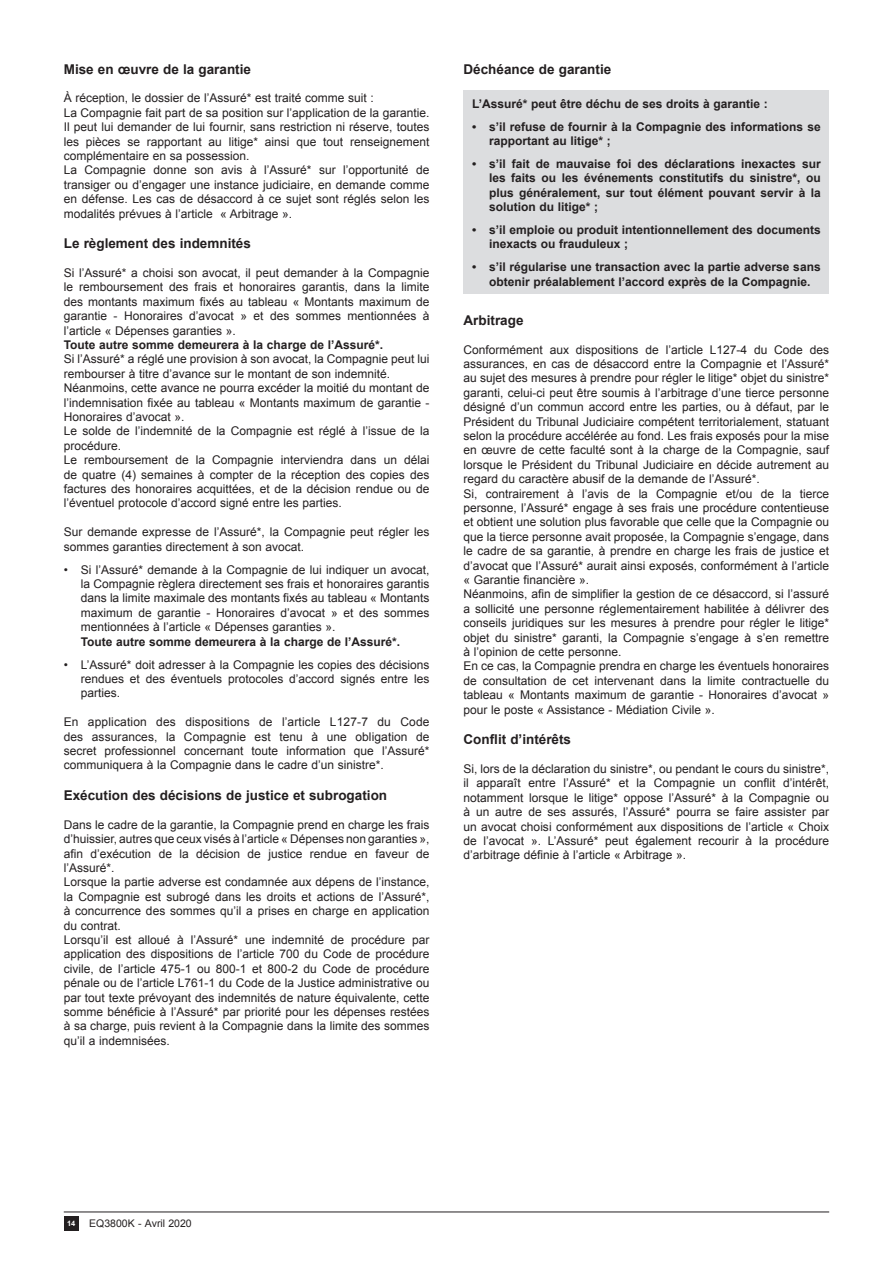
<style>
.page{position:relative;width:893px;height:1263px;background:#fff}
.page>*{position:absolute;margin:0;border:0;box-sizing:border-box;transform-origin:0 0}
.t1{font:700 13.5px "Arial";color:#231f20}
.t2{font:12px/14.4px "Arial";color:#231f20;text-align:justify}
.t3{font:700 12px/14.4px "Arial";color:#231f20}
.t4{font:10.5px "Arial";color:#231f20}
.t5{font:700 7.5px "Arial";color:#fff}
</style>
<div class="page">
<hr style="left:64px;top:1211px;width:765px;height:1px;background:#231f20">
<div style="left:64px;top:1216px;width:15px;height:15px;background:#231f20"></div>
<div style="left:463px;top:90px;width:366px;height:204px;background:#dcdddf"></div>
<p class="t1" style="left:64px;top:60px;width:189px">Mise en œuvre de la garantie</p>
<p class="t2" style="left:64px;top:91px;width:312px">À réception, le dossier de l’Assuré* est traité comme suit :</p>
<p class="t2" style="left:64px;top:106px;width:367px">La Compagnie fait part de sa position sur l’application de la garantie.<br>Il peut lui demander de lui fournir, sans restriction ni réserve, toutes les pièces se rapportant au litige* ainsi que tout renseignement complémentaire en sa possession.</p>
<p class="t2" style="left:64px;top:163px;width:367px">La Compagnie donne son avis à l’Assuré* sur l’opportunité de transiger ou d’engager une instance judiciaire, en demande comme en défense. Les cas de désaccord à ce sujet sont réglés selon les modalités prévues à l’article « Arbitrage ».</p>
<p class="t1" style="left:64px;top:234px;width:189px">Le règlement des indemnités</p>
<p class="t2" style="left:64px;top:266px;width:367px">Si l’Assuré* a choisi son avocat, il peut demander à la Compagnie le remboursement des frais et honoraires garantis, dans la limite des montants maximum fixés au tableau « Montants maximum de garantie - Honoraires d’avocat » et des sommes mentionnées à l’article « Dépenses garanties ».</p>
<p class="t3" style="left:64px;top:338px;width:321px">Toute autre somme demeurera à la charge de l’Assuré*.</p>
<p class="t2" style="left:64px;top:352px;width:367px">Si l’Assuré* a réglé une provision à son avocat, la Compagnie peut lui rembourser à titre d’avance sur le montant de son indemnité.</p>
<p class="t2" style="left:64px;top:381px;width:367px">Néanmoins, cette avance ne pourra excéder la moitié du montant de l’indemnisation fixée au tableau « Montants maximum de garantie - Honoraires d’avocat ».</p>
<p class="t2" style="left:64px;top:424px;width:367px">Le solde de l’indemnité de la Compagnie est réglé à l’issue de la procédure.</p>
<p class="t2" style="left:64px;top:453px;width:367px">Le remboursement de la Compagnie interviendra dans un délai de quatre (4) semaines à compter de la réception des copies des factures des honoraires acquittées, et de la décision rendue ou de l’éventuel protocole d’accord signé entre les parties.</p>
<p class="t2" style="left:64px;top:525px;width:367px">Sur demande expresse de l’Assuré*, la Compagnie peut régler les sommes garanties directement à son avocat.</p>
<p class="t2" style="left:81px;top:562px;width:350px;text-indent:-17px">• Si l’Assuré* demande à la Compagnie de lui indiquer un avocat, la Compagnie règlera directement ses frais et honoraires garantis dans la limite maximale des montants fixés au tableau « Montants maximum de garantie - Honoraires d’avocat » et des sommes mentionnées à l’article « Dépenses garanties ».</p>
<p class="t3" style="left:81px;top:634px;width:321px">Toute autre somme demeurera à la charge de l’Assuré*.</p>
<p class="t2" style="left:81px;top:657px;width:350px;text-indent:-17px">• L’Assuré* doit adresser à la Compagnie les copies des décisions rendues et des éventuels protocoles d’accord signés entre les parties.</p>
<p class="t2" style="left:64px;top:715px;width:367px">En application des dispositions de l’article L127-7 du Code des assurances, la Compagnie est tenu à une obligation de secret professionnel concernant toute information que l’Assuré* communiquera à la Compagnie dans le cadre d’un sinistre*.</p>
<p class="t1" style="left:64px;top:786px;width:325px">Exécution des décisions de justice et subrogation</p>
<p class="t2" style="left:64px;top:817px;width:367px">Dans le cadre de la garantie, la Compagnie prend en charge les frais d’huissier, autres que ceux visés à l’article « Dépenses non garanties », afin d’exécution de la décision de justice rendue en faveur de l’Assuré*.</p>
<p class="t2" style="left:64px;top:875px;width:367px">Lorsque la partie adverse est condamnée aux dépens de l’instance, la Compagnie est subrogé dans les droits et actions de l’Assuré*, à concurrence des sommes qu’il a prises en charge en application du contrat.</p>
<p class="t2" style="left:64px;top:933px;width:367px">Lorsqu’il est alloué à l’Assuré* une indemnité de procédure par application des dispositions de l’article 700 du Code de procédure civile, de l’article 475-1 ou 800-1 et 800-2 du Code de procédure pénale ou de l’article L761-1 du Code de la Justice administrative ou par tout texte prévoyant des indemnités de nature équivalente, cette somme bénéficie à l’Assuré* par priorité pour les dépenses restées à sa charge, puis revient à la Compagnie dans la limite des sommes qu’il a indemnisées.</p>
<p class="t1" style="left:463px;top:60px;width:149px">Déchéance de garantie</p>
<p class="t3" style="left:472px;top:97px;width:297px">L’Assuré* peut être déchu de ses droits à garantie :</p>
<p class="t3" style="left:489px;top:120px;width:333px;text-indent:-17px">• s’il refuse de fournir à la Compagnie des informations se rapportant au litige* ;</p>
<p class="t3" style="left:489px;top:157px;width:333px;text-align:justify;text-indent:-17px">• s’il fait de mauvaise foi des déclarations inexactes sur les faits ou les événements constitutifs du sinistre*, ou plus généralement, sur tout élément pouvant servir à la solution du litige* ;</p>
<p class="t3" style="left:489px;top:223px;width:333px;text-indent:-17px">• s’il emploie ou produit intentionnellement des documents inexacts ou frauduleux ;</p>
<p class="t3" style="left:472px;top:260px;width:350px;text-align:center">• s’il régularise une transaction avec la partie adverse sans obtenir préalablement l’accord exprès de la Compagnie.</p>
<p class="t1" style="left:463px;top:311px;width:62px">Arbitrage</p>
<p class="t2" style="left:463px;top:342px;width:367px">Conformément aux dispositions de l’article L127-4 du Code des assurances, en cas de désaccord entre la Compagnie et l’Assuré* au sujet des mesures à prendre pour régler le litige* objet du sinistre* garanti, celui-ci peut être soumis à l’arbitrage d’une tierce personne désigné d’un commun accord entre les parties, ou à défaut, par le Président du Tribunal Judiciaire compétent territorialement, statuant selon la procédure accélérée au fond. Les frais exposés pour la mise en œuvre de cette faculté sont à la charge de la Compagnie, sauf lorsque le Président du Tribunal Judiciaire en décide autrement au regard du caractère abusif de la demande de l’Assuré*.</p>
<p class="t2" style="left:463px;top:486px;width:367px">Si, contrairement à l’avis de la Compagnie et/ou de la tierce personne, l’Assuré* engage à ses frais une procédure contentieuse et obtient une solution plus favorable que celle que la Compagnie ou que la tierce personne avait proposée, la Compagnie s’engage, dans le cadre de sa garantie, à prendre en charge les frais de justice et d’avocat que l’Assuré* aurait ainsi exposés, conformément à l’article « Garantie financière ».</p>
<p class="t2" style="left:463px;top:587px;width:367px">Néanmoins, afin de simplifier la gestion de ce désaccord, si l’assuré a sollicité une personne réglementairement habilitée à délivrer des conseils juridiques sur les mesures à prendre pour régler le litige* objet du sinistre* garanti, la Compagnie s’engage à s’en remettre à l’opinion de cette personne.</p>
<p class="t2" style="left:463px;top:659px;width:367px">En ce cas, la Compagnie prendra en charge les éventuels honoraires de consultation de cet intervenant dans la limite contractuelle du tableau « Montants maximum de garantie - Honoraires d’avocat » pour le poste « Assistance - Médiation Civile ».</p>
<p class="t1" style="left:463px;top:730px;width:109px">Conflit d’intérêts</p>
<p class="t2" style="left:463px;top:762px;width:367px">Si, lors de la déclaration du sinistre*, ou pendant le cours du sinistre*, il apparaît entre l’Assuré* et la Compagnie un conflit d’intérêt, notamment lorsque le litige* oppose l’Assuré* à la Compagnie ou à un autre de ses assurés, l’Assuré* pourra se faire assister par un avocat choisi conformément aux dispositions de l’article « Choix de l’avocat ». L’Assuré* peut également recourir à la procédure d’arbitrage définie à l’article « Arbitrage ».</p>
<p class="t5" style="left:67px;top:1219px;width:10px">14</p>
<p class="t4" style="left:89px;top:1217px;width:104px">EQ3800K - Avril 2020</p>
</div>
